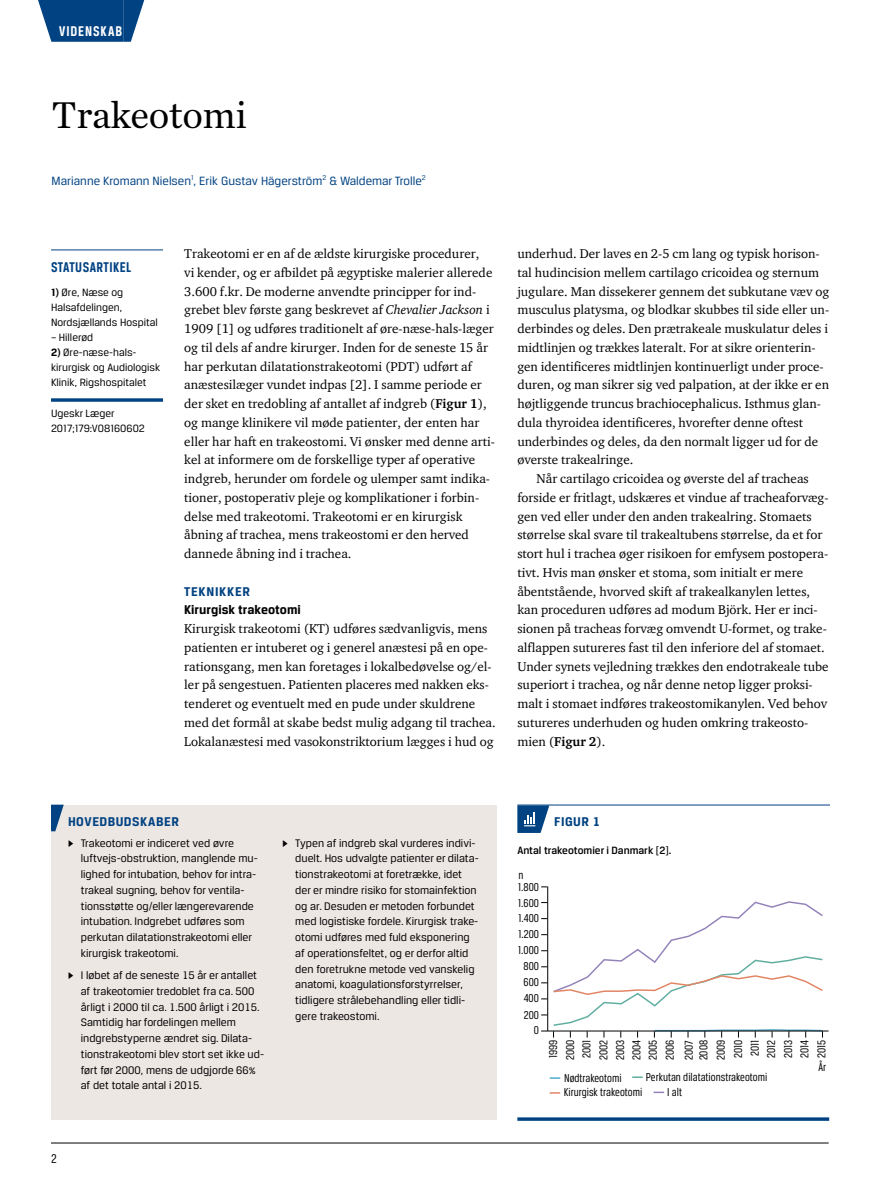
<style>
.page{position:relative;width:893px;height:1191px;background:#fff}
.page>*{position:absolute;margin:0;border:0;box-sizing:border-box;transform-origin:0 0}
.t1{font:39px "Chronicle Text G1";letter-spacing:-.01em;color:#000}
.t2{font:700 15px "Breuer Condensed";letter-spacing:.03em;color:#004282}
.t3{font:700 15px "Breuer Condensed";letter-spacing:.065em;color:#fff}
.t4{font:700 13.5px "Breuer Text";letter-spacing:.04em;color:#004282}
.t5{font:700 13.5px "Breuer Text";color:#000}
.t6{font:13.5px "Breuer Condensed";color:#000}
.t7{font:13.05px/18.8px "ITC Charter Com";color:#000}
.t8{font:12.75px "Breuer Text";color:#004282}
.t9{font:12.15px/16.6px "Breuer Condensed";color:#000}
.t10{font:11.7px/15.8px "Breuer Text";color:#000}
.t11{font:11.25px/15px "Breuer Text";color:#000}
.t12{font:500 11.25px "Breuer Text";color:#000}
.s1{font-weight:700}
.s2{font-style:italic}
.s3{font-family:"Greta Text"}
</style>
<div class="page">
<hr style="left:51px;top:1142px;width:778px;height:1px;background:#000">
<div style="left:59px;top:0;width:64px;height:42px;background:#004282"></div>
<svg style="left:38px;top:0;width:21px;height:42px"></svg>
<svg style="left:123px;top:0;width:21px;height:42px"></svg>
<hr style="left:51px;top:249px;width:112px;height:1px;background:#004282">
<svg style="left:51px;top:398px;width:112px;height:4px"></svg>
<hr style="left:517px;top:804px;width:37px;height:1px;background:#004282">
<hr style="left:554px;top:804px;width:276px;height:1px;background:#004282">
<svg style="left:517px;top:805px;width:32px;height:28px"></svg>
<svg style="left:654px;top:1091px;width:10px;height:2px"></svg>
<svg style="left:632px;top:1076px;width:11px;height:2px"></svg>
<svg style="left:541px;top:900px;width:283px;height:137px"></svg>
<hr style="left:541px;top:1030px;width:287px;height:1px;background:#000">
<hr style="left:547px;top:886px;width:1px;height:145px;background:#000">
<hr style="left:517px;top:1117px;width:312px;height:3px;background:#004282">
<div style="left:51px;top:804px;width:445px;height:315px;background:#ede7e4"></div>
<svg style="left:51px;top:804px;width:13px;height:27px"></svg>
<p class="t3" style="left:59px;top:23px;width:65px">VIDENSKAB</p>
<h1 class="t1" style="left:52px;top:86px;width:197px">Trakeotomi</h1>
<p class="t8" style="left:52px;top:173px;width:376px">Marianne Kromann Nielsen<sup>1</sup>, Erik Gustav Hägerström<sup>2</sup> &amp; Waldemar Trolle<sup>2</sup></p>
<p class="t2" style="left:51px;top:258px;width:82px">STATUSARTIKEL</p>
<p class="t11" style="left:51px;top:284px;width:108px"><span class="s1">1)</span> Øre, Næse og<br>Halsafdelingen,<br>Nordsjællands Hospital</p>
<p class="t11" style="left:51px;top:329px;width:44px">– Hillerød</p>
<p class="t11" style="left:51px;top:344px;width:111px"><span class="s1">2)</span> Øre-næse-hals&shy;kirurgisk og Audiologisk<br>Klinik, Rigshospitalet</p>
<p class="t11" style="left:51px;top:405px;width:95px">Ugeskr Læger<br>2017;179:V08160602</p>
<p class="t7" style="left:184px;top:244px;width:312px">Trakeotomi er en af de ældste kirurgiske procedurer,<br>vi kender, og er afbildet på ægyptiske malerier allerede 3.600 f.kr. De moderne anvendte principper for ind&shy;grebet blev første gang beskrevet af <span class="s2">Chevalier Jackson</span> i 1909 [1] og udføres traditionelt af øre-næse-hals-læger og til dels af andre kirurger. Inden for de seneste 15 år har perkutan dilatationstrakeotomi (PDT) udført af anæstesilæger vundet indpas [2]. I samme periode er der sket en tredobling af antallet af indgreb (<span class="s1">Figur 1</span>), og mange klinikere vil møde patienter, der enten har eller har haft en trakeostomi. Vi ønsker med denne arti&shy;kel at informere om de forskellige typer af operative indgreb, herunder om fordele og ulemper samt indika&shy;tioner, postoperativ pleje og komplikationer i forbin&shy;delse med trakeotomi. Trakeotomi er en kirurgisk åbning af trachea, mens trakeostomi er den herved dannede åbning ind i trachea.</p>
<p class="t4" style="left:184px;top:583px;width:67px">TEKNIKKER</p>
<p class="t5" style="left:184px;top:602px;width:118px">Kirurgisk trakeotomi</p>
<p class="t7" style="left:184px;top:619px;width:313px">Kirurgisk trakeotomi (KT) udføres sædvanligvis, mens patienten er intuberet og i generel anæstesi på en ope&shy;rationsgang, men kan foretages i lokalbedøvelse og/el&shy;ler på sengestuen. Patienten placeres med nakken eks&shy;tenderet og eventuelt med en pude under skuldrene med det formål at skabe bedst mulig adgang til trachea.<br>Lokalanæstesi med vasokonstriktorium lægges i hud og</p>
<p class="t7" style="left:517px;top:244px;width:304px">underhud. Der laves en 2-5 cm lang og typisk horison-</p>
<p class="t7" style="left:517px;top:263px;width:303px">tal hudincision mellem cartilago cricoidea og sternum</p>
<p class="t7" style="left:517px;top:281px;width:313px">jugulare. Man dissekerer gennem det subkutane væv og</p>
<p class="t7" style="left:517px;top:300px;width:313px">musculus platysma, og blodkar skubbes til side eller un-</p>
<p class="t7" style="left:517px;top:319px;width:312px">derbindes og deles. Den prætrakeale muskulatur deles i</p>
<p class="t7" style="left:517px;top:338px;width:300px">midtlinjen og trækkes lateralt. For at sikre orienterin-</p>
<p class="t7" style="left:517px;top:356px;width:308px">gen identificeres midtlinjen kontinuerligt under proce-</p>
<p class="t7" style="left:517px;top:375px;width:313px">duren, og man sikrer sig ved palpation, at der ikke er en</p>
<p class="t7" style="left:517px;top:394px;width:305px">højtliggende truncus brachiocephalicus. Isthmus glan-</p>
<p class="t7" style="left:517px;top:413px;width:287px">dula thyroidea identificeres, hvorefter denne oftest</p>
<p class="t7" style="left:517px;top:431px;width:302px">underbindes og deles, da den normalt ligger ud for de</p>
<p class="t7" style="left:517px;top:450px;width:118px">øverste trakealringe.</p>
<p class="t7" style="left:536px;top:469px;width:274px">Når cartilago cricoidea og øverste del af tracheas</p>
<p class="t7" style="left:517px;top:488px;width:313px">forside er fritlagt, udskæres et vindue af tracheaforvæg-</p>
<p class="t7" style="left:517px;top:506px;width:296px">gen ved eller under den anden trakealring. Stomaets</p>
<p class="t7" style="left:517px;top:525px;width:307px">størrelse skal svare til trakealtubens størrelse, da et for</p>
<p class="t7" style="left:517px;top:544px;width:312px">stort hul i trachea øger risikoen for emfysem postopera-</p>
<p class="t7" style="left:517px;top:563px;width:287px">tivt. Hvis man ønsker et stoma, som initialt er mere</p>
<p class="t7" style="left:517px;top:581px;width:294px">åbentstående, hvorved skift af trakealkanylen lettes,</p>
<p class="t7" style="left:517px;top:600px;width:302px">kan proceduren udføres ad modum Björk. Her er inci-</p>
<p class="t7" style="left:517px;top:619px;width:311px">sionen på tracheas forvæg omvendt U-formet, og trake-</p>
<p class="t7" style="left:517px;top:638px;width:309px">alflappen sutureres fast til den inferiore del af stomaet.</p>
<p class="t7" style="left:517px;top:656px;width:313px">Under synets vejledning trækkes den endotrakeale tube</p>
<p class="t7" style="left:517px;top:675px;width:297px">superiort i trachea, og når denne netop ligger proksi-</p>
<p class="t7" style="left:517px;top:694px;width:311px">malt i stomaet indføres trakeostomikanylen. Ved behov</p>
<p class="t7" style="left:517px;top:713px;width:292px">sutureres underhuden og huden omkring trakeosto-</p>
<p class="t7" style="left:517px;top:731px;width:90px">mien (<span class="s1">Figur 2</span>).</p>
<p class="t4" style="left:68px;top:814px;width:112px">HOVEDBUDSKABER</p>
<p class="t10" style="left:81px;top:834px;width:179px;text-indent:-13px"><span class="s3">▶</span> Trakeotomi er indiceret ved øvre luftvejs-obstruktion, manglende mu&shy;lighed for intubation, behov for intra&shy;trakeal sugning, behov for ventila&shy;tionsstøtte og/eller længerevarende intubation. Indgrebet udføres som perkutan dilatationstrakeotomi eller kirurgisk trakeotomi.</p>
<p class="t10" style="left:81px;top:967px;width:185px;text-indent:-13px"><span class="s3">▶</span> I løbet af de seneste 15 år er antallet af trakeotomier tredoblet fra ca. 500 årligt i 2000 til ca. 1.500 årligt i 2015.<br>Samtidig har fordelingen mellem indgrebstyperne ændret sig. Dilata&shy;tionstrakeotomi blev stort set ikke ud&shy;ført før 2000, mens de udgjorde 66% af det totale antal i 2015.</p>
<p class="t10" style="left:295px;top:834px;width:185px;text-indent:-13px"><span class="s3">▶</span> Typen af indgreb skal vurderes indivi&shy;duelt. Hos udvalgte patienter er dilata&shy;tionstrakeotomi at foretrække, idet der er mindre risiko for stomainfektion og ar. Desuden er metoden forbundet med logistiske fordele. Kirurgisk trake&shy;otomi udføres med fuld eksponering af operationsfeltet, og er derfor altid den foretrukne metode ved vanskelig anatomi, koagulationsforstyrrelser, tidligere strålebehandling eller tidli&shy;gere trakeostomi.</p>
<p class="t6" style="left:51px;top:1150px;width:7px">2</p>
<p class="t4" style="left:554px;top:813px;width:47px">Figur 1</p>
<p class="t12" style="left:517px;top:844px;width:155px">Antal trakeotomier i Danmark [2].</p>
<p class="t9" style="left:518px;top:867px;width:7px">n</p>
<p class="t9" style="left:518px;top:878px;width:22px">1.800</p>
<p class="t9" style="left:518px;top:894px;width:22px">1.600</p>
<p class="t9" style="left:518px;top:909px;width:22px">1.400</p>
<p class="t9" style="left:518px;top:925px;width:22px">1.200</p>
<p class="t9" style="left:518px;top:942px;width:22px;line-height:16px;text-align:center">1.000<br>800<br>600<br>400</p>
<p class="t9" style="left:524px;top:1006px;width:17px;line-height:15.6px;text-align:right">200<br>0</p>
<p class="t9" style="left:545px;top:1060px;width:22px;text-align:justify;rotate:-90deg">1999<br>2000<br>2001<br>2002<br>2003<br>2004<br>2005<br>2006</p>
<p class="t9" style="left:682px;top:1060px;width:22px;line-height:14.4px;rotate:-90deg">2007<br>2008</p>
<p class="t9" style="left:712px;top:1060px;width:22px;text-align:justify;rotate:-90deg">2009<br>2010<br>2011<br>2012<br>2013<br>2014<br>2015</p>
<p class="t9" style="left:818px;top:1058px;width:9px">År</p>
<p class="t9" style="left:646px;top:1069px;width:123px">Perkutan dilatationstrakeotomi</p>
<p class="t9" style="left:564px;top:1070px;width:80px;line-height:14.7px">Nødtrakeotomi<br>Kirurgisk trakeotomi</p>
<p class="t9" style="left:667px;top:1083px;width:16px">I alt</p>
</div>
